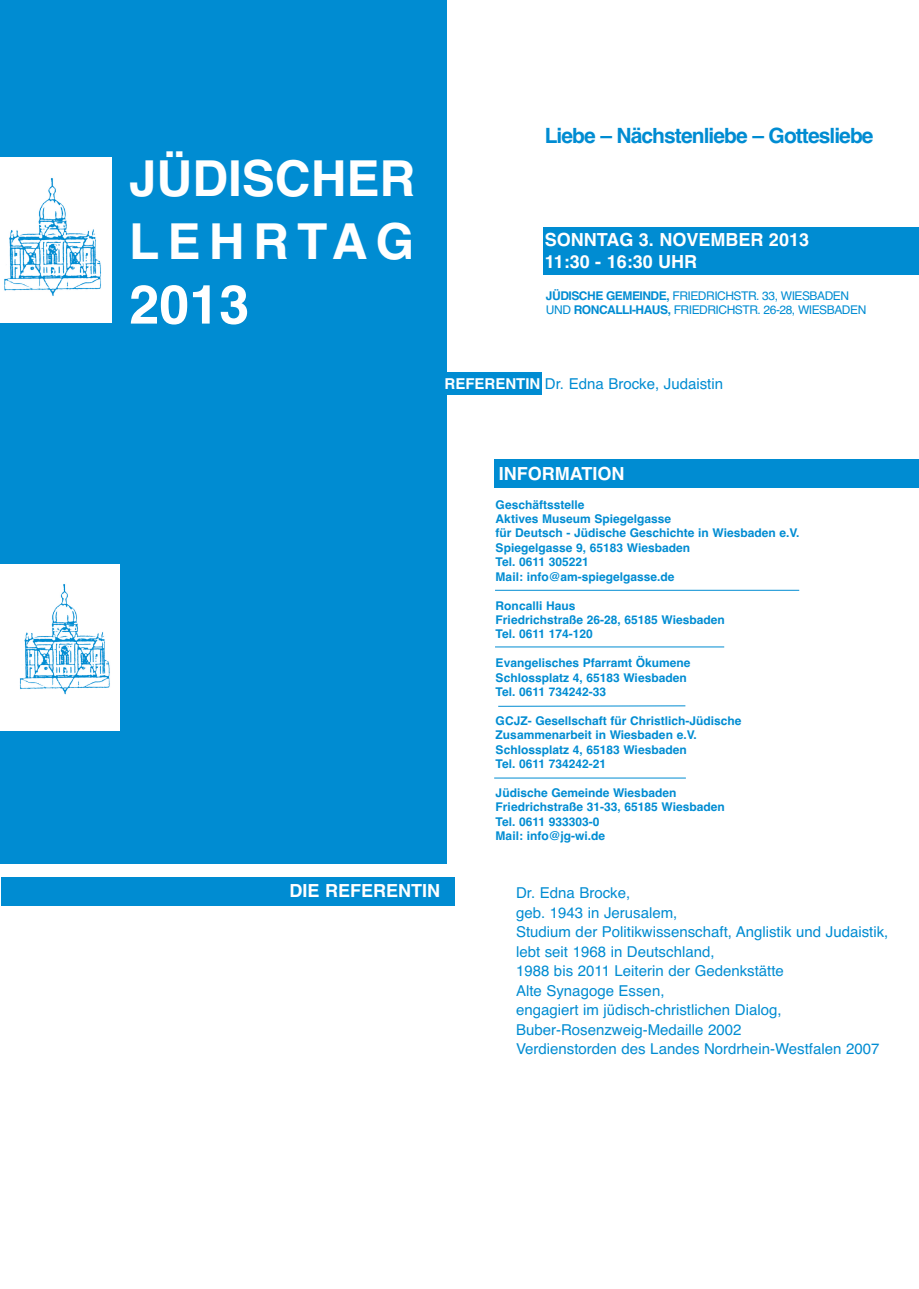
<style>
.page{position:relative;width:919px;height:1289px;background:#fff}
.page>*{position:absolute;margin:0;border:0;box-sizing:border-box;transform-origin:0 0}
.t1{font:700 54px "Helvetica";color:#fff}
.t2{font:700 49.5px/62.7px "Helvetica";color:#fff}
.t3{font:700 21px "Helvetica";letter-spacing:-.045em;color:#008cd2}
.t4{font:700 18px/21.6px "Helvetica";color:#fff}
.t5{font:15px/19.5px "Helvetica";color:#008cd2}
.t6{font:700 12px/14.4px "Helvetica";color:#008cd2}
.t7{font:12px/14.4px "Helvetica";letter-spacing:-.04em;color:#008cd2}
.s1{font-weight:700}
.s2{font-weight:700;color:#fff}
</style>
<div class="page">
<div style="left:437px;top:372px;width:105px;height:22px;background:#008cd2"></div>
<div style="left:494px;top:459px;width:424px;height:29px;background:#008cd2"></div>
<div style="left:0;top:0;width:447px;height:435px;background:#008cd2"></div>
<img style="left:0;top:157px;width:112px;height:166px">
<div style="left:543px;top:227px;width:375px;height:48px;background:#008cd2"></div>
<div style="left:0;top:435px;width:447px;height:428px;background:#008cd2"></div>
<img style="left:0;top:564px;width:119px;height:166px">
<hr style="left:495px;top:590px;width:304px;height:1px;background:#008cd2">
<hr style="left:495px;top:646px;width:229px;height:1px;background:#008cd2">
<hr style="left:494px;top:777px;width:191px;height:1px;background:#008cd2">
<div style="left:1px;top:877px;width:453px;height:28px;background:#008cd2"></div>
<hr style="left:498px;top:705px;width:187px;height:1px;background:#008cd2">
<h3 class="t3" style="left:544px;top:123px;width:330px">Liebe – Nächstenliebe – Gottesliebe</h3>
<h2 class="t2" style="left:129px;top:148px;width:288px">JÜDISCHER<br>LEHRTAG</h2>
<h1 class="t1" style="left:129px;top:273px;width:122px">2013</h1>
<p class="t7" style="left:546px;top:288px;width:322px"><span class="s1">JÜDISCHE GEMEINDE,</span> FRIEDRICHSTR. 33, WIESBADEN<br>UND <span class="s1">RONCALLI-HAUS,</span> FRIEDRICHSTR. 26-28, WIESBADEN</p>
<h3 class="t4" style="left:544px;top:229px;width:266px">SONNTAG 3. NOVEMBER 2013<br>11:30 - 16:30 UHR</h3>
<p class="t5" style="left:444px;top:374px;width:280px"><span class="s2">REFERENTIN</span> Dr. Edna Brocke, Judaistin</p>
<h3 class="t4" style="left:498px;top:462px;width:127px">INFORMATION</h3>
<h3 class="t4" style="left:289px;top:879px;width:152px">DIE REFERENTIN</h3>
<p class="t6" style="left:495px;top:497px;width:305px">Geschäftsstelle<br>Aktives Museum Spiegelgasse<br>für Deutsch - Jüdische Geschichte in Wiesbaden e.V.<br>Spiegelgasse 9, 65183 Wiesbaden<br>Tel. 0611 305221<br>Mail: info@am-spiegelgasse.de</p>
<p class="t6" style="left:495px;top:598px;width:230px">Roncalli Haus<br>Friedrichstraße 26-28, 65185 Wiesbaden<br>Tel. 0611 174-120</p>
<p class="t6" style="left:495px;top:655px;width:196px">Evangelisches Pfarramt Ökumene<br>Schlossplatz 4, 65183 Wiesbaden<br>Tel. 0611 734242-33</p>
<p class="t6" style="left:495px;top:713px;width:247px">GCJZ- Gesellschaft für Christlich-Jüdische Zusammenarbeit in Wiesbaden e.V.<br>Schlossplatz 4, 65183 Wiesbaden<br>Tel. 0611 734242-21</p>
<p class="t6" style="left:495px;top:785px;width:230px">Jüdische Gemeinde Wiesbaden<br>Friedrichstraße 31-33, 65185 Wiesbaden<br>Tel. 0611 933303-0<br>Mail: info@jg-wi.de</p>
<p class="t5" style="left:516px;top:883px;width:374px">Dr. Edna Brocke,<br>geb. 1943 in Jerusalem,<br>Studium der Politikwissenschaft, Anglistik und Judaistik, lebt seit 1968 in Deutschland,<br>1988 bis 2011 Leiterin der Gedenkstätte<br>Alte Synagoge Essen,<br>engagiert im jüdisch-christlichen Dialog, Buber-Rosenzweig-Medaille 2002<br>Verdienstorden des Landes Nordrhein-Westfalen 2007</p>
</div>
